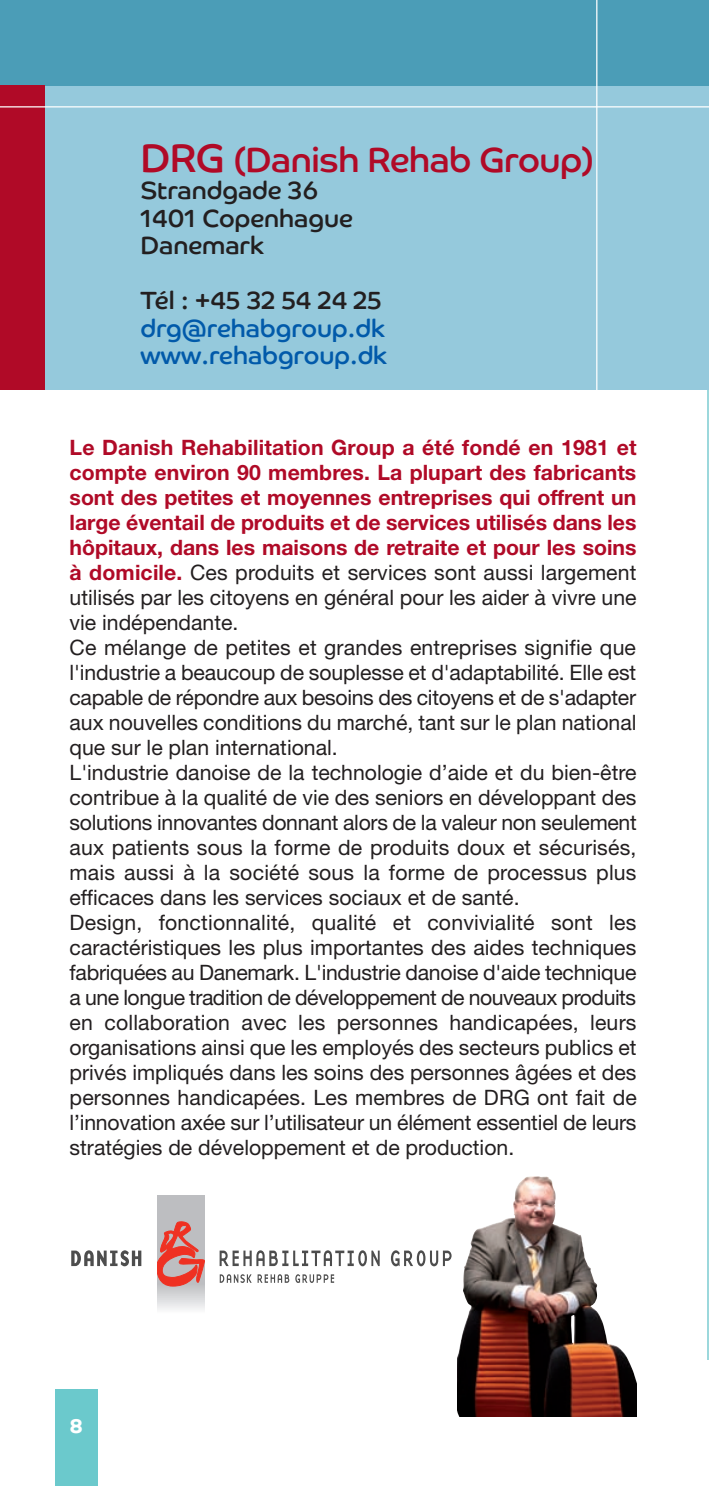
<style>
.page{position:relative;width:709px;height:1486px;background:#fff}
.page>*{position:absolute;margin:0;border:0;box-sizing:border-box;transform-origin:0 0}
.t1{font:35px "Co Headline Corp";letter-spacing:-.01em;color:#b00a27}
.t2{font:25px/27.5px "Co Headline Corp";color:#231f20}
.t3{font:25px/27.5px "Co Headline Corp";color:#015aaa}
.t4{font:21.25px/25px "Helvetica Neue";color:#231f20}
.t5{font:700 20px "Co Headline Corp";color:#fff}
.s1{font-size:40px}
.s2{font-weight:700;color:#b00a27}
</style>
<div class="page">
<div style="left:55px;top:1390px;width:43px;height:96px;background:#6bc9cc"></div>
<div style="left:0;top:1px;width:709px;height:389px;background:#95c9dc"></div>
<div style="left:0;top:0;width:709px;height:86px;background:#4b9db7"></div>
<div style="left:0;top:86px;width:45px;height:304px;background:#b00a27"></div>
<hr style="left:596px;top:0;width:1px;height:406px;background:#fff">
<hr style="left:0;top:106px;width:709px;height:1px;background:#fff">
<hr style="left:707px;top:390px;width:2px;height:970px;background:#9cd8dc">
<svg style="left:220px;top:1274px;width:32px;height:9px"></svg>
<svg style="left:258px;top:1274px;width:31px;height:9px"></svg>
<svg style="left:295px;top:1274px;width:39px;height:9px"></svg>
<svg style="left:71px;top:1250px;width:70px;height:16px"></svg>
<svg style="left:220px;top:1250px;width:160px;height:16px"></svg>
<svg style="left:391px;top:1250px;width:61px;height:16px"></svg>
<svg style="left:157px;top:1196px;width:48px;height:114px;background:#cbcccf"></svg>
<svg style="left:157px;top:1221px;width:48px;height:66px;background:#d47c77"></svg>
<img style="left:457px;top:1176px;width:180px;height:241px">
<h1 class="t1" style="left:140px;top:139px;width:455px"><span class="s1">DRG</span> (Danish Rehab Group)</h1>
<p class="t2" style="left:140px;top:177px;width:214px">Strandgade 36<br>1401 Copenhague<br>Danemark</p>
<p class="t2" style="left:140px;top:287px;width:243px">Tél : +45 32 54 24 25</p>
<p class="t3" style="left:140px;top:314px;width:248px">drg@rehabgroup.dk www.rehabgroup.dk</p>
<p class="t4" style="left:70px;top:437px;width:569px"><span class="s2">Le Danish Rehabilitation Group a été fondé en 1981 et compte environ 90 membres. La plupart des fabricants sont des petites et moyennes entreprises qui offrent un large éventail de produits et de services utilisés dans les hôpitaux, dans les maisons de retraite et pour les soins à domicile.</span> Ces produits et services sont aussi largement utilisés par les citoyens en général pour les aider à vivre une vie indépendante.<br>Ce mélange de petites et grandes entreprises signifie que l'industrie a beaucoup de souplesse et d'adaptabilité. Elle est capable de répondre aux besoins des citoyens et de s'adapter aux nouvelles conditions du marché, tant sur le plan national que sur le plan international.<br>L'industrie danoise de la technologie d’aide et du bien-être contribue à la qualité de vie des seniors en développant des solutions innovantes donnant alors de la valeur non seulement aux patients sous la forme de produits doux et sécurisés, mais aussi à la société sous la forme de processus plus efficaces dans les services sociaux et de santé.<br>Design, fonctionnalité, qualité et convivialité sont les caractéristiques les plus importantes des aides techniques fabriquées au Danemark. L'industrie danoise d'aide technique a une longue tradition de développement de nouveaux produits en collaboration avec les personnes handicapées, leurs organisations ainsi que les employés des secteurs publics et privés impliqués dans les soins des personnes âgées et des personnes handicapées. Les membres de DRG ont fait de l’innovation axée sur l’utilisateur un élément essentiel de leurs stratégies de développement et de production.</p>
<p class="t5" style="left:70px;top:1414px;width:15px">8</p>
</div>
